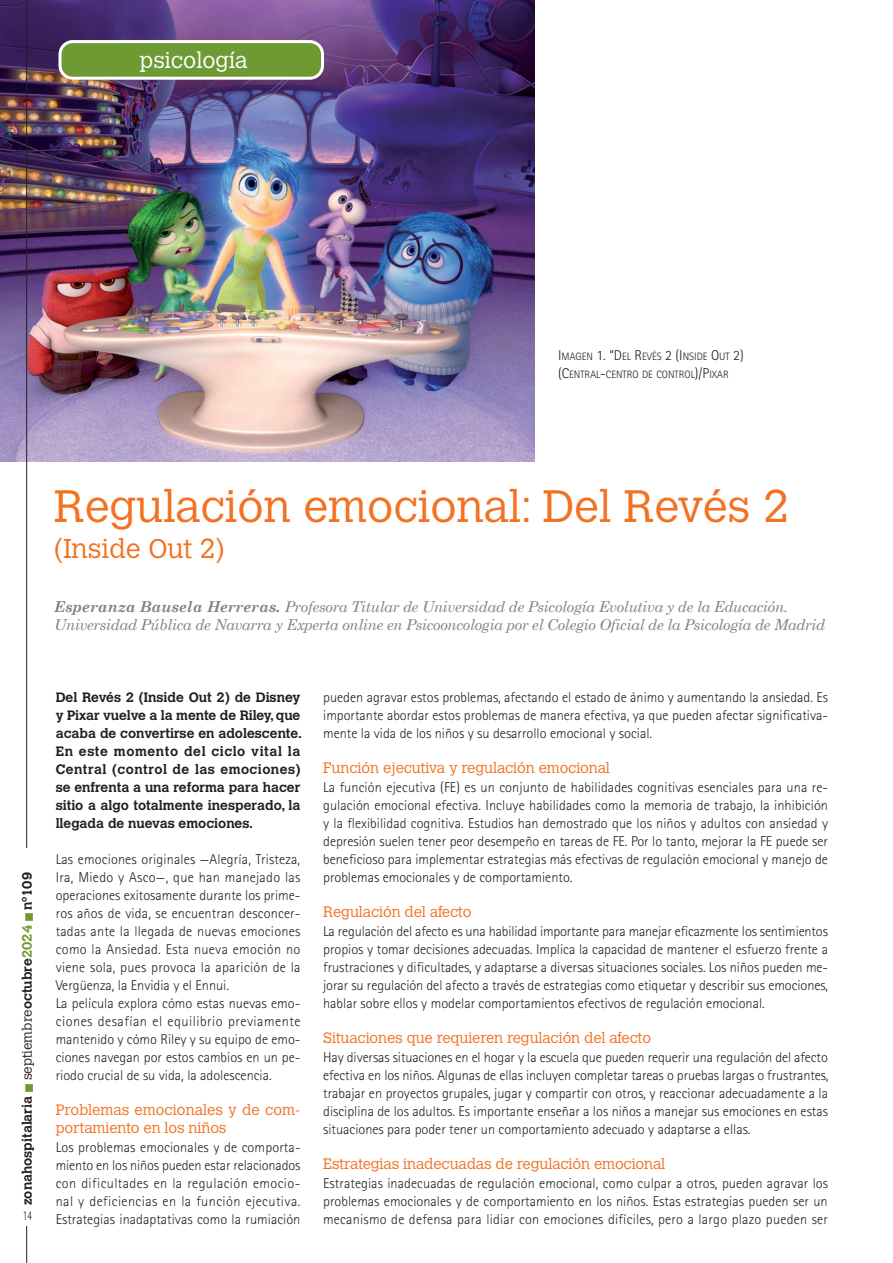
<style>
.page{position:relative;width:893px;height:1263px;background:#fff}
.page>*{position:absolute;margin:0;border:0;box-sizing:border-box;transform-origin:0 0}
.t1{font:300 45px "Calvert MT Std";color:#f37121}
.t2{font:300 27px "Calvert MT Std";color:#f37121}
.t3{font:300 22.5px "Calvert MT Std";color:#fff}
.t4{font:300 15px/18px "Calvert MT Std";letter-spacing:-.01em;color:#f37121}
.t5{font:italic 15px/18px "Century Schoolbook";letter-spacing:-.02em;color:#808285}
.t6{font:300 14.25px/18px "Rotis Sans Serif Std";color:#231f20;text-align:justify}
.t7{font:700 13.5px/18px "Calvert MT Std";color:#231f20}
.t8{font:300 13.5px "Rotis Sans Serif Std";color:#231f20;scale:.7 1}
.t9{font:300 10.65px/18px "Rotis Sans Serif Std";color:#231f20}
.s1{font-size:14.25px}
.s2{font-weight:700}
.s3{color:#6e9a34}
.s4{font-weight:300}
</style>
<div class="page">
<img style="left:0;top:0;width:535px;height:461px">
<div style="left:60px;top:42px;width:263px;height:36px;background:#6e9a34;border-radius:13px"></div>
<div style="left:59px;top:40px;width:265px;height:40px;border:3px solid #fff;border-radius:13px"></div>
<hr style="left:26px;top:0;width:1px;height:1263px;background:#231f20">
<div style="left:19px;top:1208px;width:17px;height:17px;background:#fff"></div>
<h3 class="t3" style="left:140px;top:48px;width:109px">psicología</h3>
<p class="t9" style="left:558px;top:347px;width:187px"><span class="s1">I</span>MAGEN <span class="s1">1. “D</span>EL <span class="s1">R</span>EVÉS <span class="s1">2 (I</span>NSIDE <span class="s1">O</span>UT <span class="s1">2) (C</span>ENTRAL<span class="s1">-</span>CENTRO DE CONTROL<span class="s1">)/P</span>IXAR</p>
<h1 class="t1" style="left:54px;top:481px;width:736px">Regulación emocional: Del Revés 2</h1>
<h2 class="t2" style="left:54px;top:533px;width:172px">(Inside Out 2)</h2>
<p class="t5" style="left:54px;top:597px;width:773px"><span class="s2">Esperanza Bausela Herreras.</span> Profesora Titular de Universidad de Psicología Evolutiva y de la Educación.<br>Universidad Pública de Navarra y Experta online en Psicooncologia por el Colegio Oficial de la Psicología de Madrid</p>
<p class="t7" style="left:18px;top:1205px;width:335px;rotate:-90deg">zonahospitalaria <span class="s3">■</span> <span class="s4">septiembre</span>octubre<span class="s3">2024</span> <span class="s3">■</span> nº109</p>
<p class="t8" style="left:23px;top:1207px;width:14px">14</p>
<p class="t7" style="left:56px;top:688px;width:248px">Del Revés 2 (Inside Out 2) de Disney y Pixar vuelve a la mente de Riley, que acaba de convertirse en adolescente.<br>En este momento del ciclo vital la Central (control de las emociones) se enfrenta a una reforma para hacer sitio a algo totalmente inesperado, la llegada de nuevas emociones.</p>
<p class="t6" style="left:56px;top:850px;width:246px;text-align:left">Las emociones originales —Alegría, Tristeza, Ira, Miedo y Asco—, que han manejado las operaciones exitosamente durante los prime&shy;ros años de vida, se encuentran desconcer&shy;tadas ante la llegada de nuevas emociones como la Ansiedad. Esta nueva emoción no viene sola, pues provoca la aparición de la Vergüenza, la Envidia y el Ennui.<br>La película explora cómo estas nuevas emo&shy;ciones desafían el equilibrio previamente mantenido y cómo Riley y su equipo de emo&shy;ciones navegan por estos cambios en un pe&shy;riodo crucial de su vida, la adolescencia.</p>
<p class="t4" style="left:56px;top:1101px;width:246px">Problemas emocionales y de com&shy;portamiento en los niños</p>
<p class="t6" style="left:56px;top:1138px;width:246px">Los problemas emocionales y de comporta&shy;miento en los niños pueden estar relacionados con dificultades en la regulación emocio&shy;nal y deficiencias en la función ejecutiva.<br>Estrategias inadaptativas como la rumiación</p>
<p class="t6" style="left:323px;top:688px;width:506px">pueden agravar estos problemas, afectando el estado de ánimo y aumentando la ansiedad. Es importante abordar estos problemas de manera efectiva, ya que pueden afectar significativa&shy;mente la vida de los niños y su desarrollo emocional y social.</p>
<p class="t4" style="left:323px;top:759px;width:288px">Función ejecutiva y regulación emocional</p>
<p class="t6" style="left:323px;top:778px;width:506px">La función ejecutiva (FE) es un conjunto de habilidades cognitivas esenciales para una re&shy;gulación emocional efectiva. Incluye habilidades como la memoria de trabajo, la inhibición y la flexibilidad cognitiva. Estudios han demostrado que los niños y adultos con ansiedad y depresión suelen tener peor desempeño en tareas de FE. Por lo tanto, mejorar la FE puede ser beneficioso para implementar estrategias más efectivas de regulación emocional y manejo de problemas emocionales y de comportamiento.</p>
<p class="t4" style="left:323px;top:903px;width:150px">Regulación del afecto</p>
<p class="t6" style="left:323px;top:922px;width:506px">La regulación del afecto es una habilidad importante para manejar eficazmente los sentimientos propios y tomar decisiones adecuadas. Implica la capacidad de mantener el esfuerzo frente a frustraciones y dificultades, y adaptarse a diversas situaciones sociales. Los niños pueden me&shy;jorar su regulación del afecto a través de estrategias como etiquetar y describir sus emociones, hablar sobre ellos y modelar comportamientos efectivos de regulación emocional.</p>
<p class="t4" style="left:323px;top:1029px;width:329px">Situaciones que requieren regulación del afecto</p>
<p class="t6" style="left:323px;top:1048px;width:507px">Hay diversas situaciones en el hogar y la escuela que pueden requerir una regulación del afecto efectiva en los niños. Algunas de ellas incluyen completar tareas o pruebas largas o frustrantes, trabajar en proyectos grupales, jugar y compartir con otros, y reaccionar adecuadamente a la disciplina de los adultos. Es importante enseñar a los niños a manejar sus emociones en estas situaciones para poder tener un comportamiento adecuado y adaptarse a ellas.</p>
<p class="t4" style="left:323px;top:1155px;width:344px">Estrategias inadecuadas de regulación emocional</p>
<p class="t6" style="left:323px;top:1174px;width:506px">Estrategias inadecuadas de regulación emocional, como culpar a otros, pueden agravar los problemas emocionales y de comportamiento en los niños. Estas estrategias pueden ser un mecanismo de defensa para lidiar con emociones difíciles, pero a largo plazo pueden ser</p>
</div>
